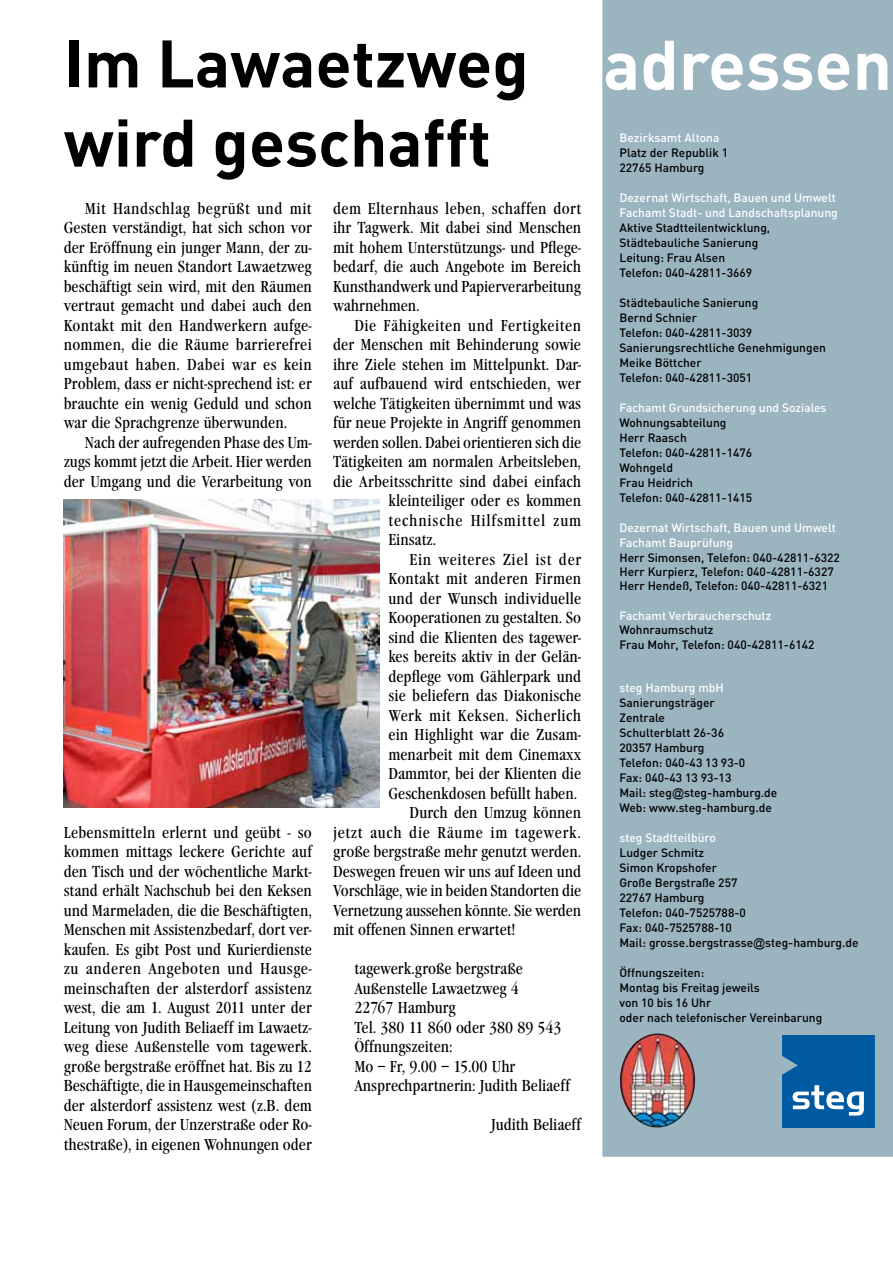
<style>
.page{position:relative;width:893px;height:1263px;background:#fff}
.page>*{position:absolute;margin:0;border:0;box-sizing:border-box;transform-origin:0 0}
.t1{font:700 69px "DIN";color:#fff}
.t2{font:700 66px/79.2px "DIN";color:#000}
.t3{font:16.5px/19.5px "Garamond Cd ITC";color:#000;text-align:justify}
.t4{font:16.5px "Garamond Cd ITC";letter-spacing:.04em;color:#000}
.t5{font:16.5px "Garamond Cd ITC";letter-spacing:.03em;color:#000}
.t6{font:16.5px "Garamond Cd ITC";letter-spacing:.055em;color:#000}
.t7{font:16.5px "Garamond Cd ITC";letter-spacing:.025em;color:#000}
.t8{font:16.5px "Garamond Cd ITC";letter-spacing:.02em;color:#000}
.t9{font:500 12px/15px "DIN";color:#000}
.t10{font:500 12px/15px "DIN";color:#fff}
.s1{font-family:"Arial";font-weight:400}
</style>
<div class="page">
<div style="left:602px;top:0;width:291px;height:1157px;background:#9ab4c0"></div>
<svg style="left:782px;top:1035px;width:92px;height:93px;background:#1a6baa"></svg>
<img style="left:623px;top:1033px;width:36px;height:28px">
<img style="left:64px;top:500px;width:316px;height:308px">
<h2 class="t2" style="left:64px;top:22px;width:467px">Im Lawaetzweg wird geschafft</h2>
<p class="t3" style="left:64px;top:199px;width:250px;text-indent:21px">Mit Handschlag begrüßt und mit Gesten verständigt, hat sich schon vor der Eröffnung ein junger Mann, der zu&shy;künftig im neuen Standort Lawaetzweg beschäftigt sein wird, mit den Räumen vertraut gemacht und dabei auch den Kontakt mit den Handwerkern aufge&shy;nommen, die die Räume barrierefrei umgebaut haben. Dabei war es kein Problem, dass er nicht-sprechend ist: er brauchte ein wenig Geduld und schon war die Sprachgrenze überwunden.</p>
<p class="t3" style="left:64px;top:433px;width:250px;text-indent:21px">Nach der aufregenden Phase des Um&shy;zugs kommt jetzt die Arbeit. Hier werden der Umgang und die Verarbeitung von</p>
<p class="t3" style="left:64px;top:823px;width:250px">Lebensmitteln erlernt und geübt - so kommen mittags leckere Gerichte auf den Tisch und der wöchentliche Markt&shy;stand erhält Nachschub bei den Keksen und Marmeladen, die die Beschäftigten, Menschen mit Assistenzbedarf, dort ver&shy;kaufen. Es gibt Post und Kurierdienste zu anderen Angeboten und Hausge&shy;meinschaften der alsterdorf assistenz west, die am 1. August 2011 unter der Leitung von Judith Beliaeff im Lawaetz&shy;weg diese Außenstelle vom tagewerk. große bergstraße eröffnet hat. Bis zu 12<br>Beschäftigte, die in Hausgemeinschaften der alsterdorf assistenz west (z.B. dem Neuen Forum, der Unzerstraße oder Ro&shy;thestraße), in eigenen Wohnungen oder</p>
<p class="t3" style="left:333px;top:199px;width:250px">dem Elternhaus leben, schaffen dort ihr Tagwerk. Mit dabei sind Menschen mit hohem Unterstützungs- und Pflege&shy;bedarf, die auch Angebote im Bereich Kunsthandwerk und Papierverarbeitung wahrnehmen.</p>
<p class="t5" style="left:354px;top:316px;width:228px">Die Fähigkeiten und Fertigkeiten</p>
<p class="t3" style="left:333px;top:335px;width:249px">der Menschen mit Behinderung sowie</p>
<p class="t3" style="left:333px;top:355px;width:250px">ihre Ziele stehen im Mittelpunkt. Dar-</p>
<p class="t3" style="left:333px;top:374px;width:249px">auf aufbauend wird entschieden, wer</p>
<p class="t3" style="left:333px;top:394px;width:250px">welche Tätigkeiten übernimmt und was</p>
<p class="t3" style="left:333px;top:413px;width:250px">für neue Projekte in Angriff genommen</p>
<p class="t3" style="left:333px;top:433px;width:249px">werden sollen. Dabei orientieren sich die</p>
<p class="t3" style="left:333px;top:452px;width:250px">Tätigkeiten am normalen Arbeitsleben,</p>
<p class="t3" style="left:333px;top:472px;width:249px">die Arbeitsschritte sind dabei einfach</p>
<p class="t3" style="left:388px;top:491px;width:194px">kleinteiliger oder es kommen</p>
<p class="t6" style="left:388px;top:511px;width:194px">technische Hilfsmittel zum</p>
<p class="t3" style="left:388px;top:530px;width:49px">Einsatz.</p>
<p class="t4" style="left:410px;top:550px;width:173px">Ein weiteres Ziel ist der</p>
<p class="t8" style="left:388px;top:570px;width:194px">Kontakt mit anderen Firmen</p>
<p class="t3" style="left:388px;top:589px;width:194px">und der Wunsch individuelle</p>
<p class="t3" style="left:388px;top:608px;width:194px">Kooperationen zu gestalten. So</p>
<p class="t3" style="left:388px;top:628px;width:194px">sind die Klienten des tagewer-</p>
<p class="t3" style="left:388px;top:647px;width:194px">kes bereits aktiv in der Gelän-</p>
<p class="t3" style="left:388px;top:667px;width:194px">depflege vom Gählerpark und</p>
<p class="t3" style="left:388px;top:686px;width:194px">sie beliefern das Diakonische</p>
<p class="t7" style="left:388px;top:706px;width:194px">Werk mit Keksen. Sicherlich</p>
<p class="t3" style="left:388px;top:725px;width:194px">ein Highlight war die Zusam-</p>
<p class="t3" style="left:388px;top:745px;width:194px">menarbeit mit dem Cinemaxx</p>
<p class="t3" style="left:388px;top:764px;width:194px">Dammtor, bei der Klienten die</p>
<p class="t3" style="left:388px;top:784px;width:190px">Geschenkdosen befüllt haben.</p>
<p class="t3" style="left:410px;top:803px;width:173px">Durch den Umzug können</p>
<p class="t4" style="left:333px;top:823px;width:249px">jetzt auch die Räume im tagewerk.</p>
<p class="t3" style="left:333px;top:842px;width:250px">große bergstraße mehr genutzt werden.</p>
<p class="t3" style="left:333px;top:862px;width:250px">Deswegen freuen wir uns auf Ideen und</p>
<p class="t3" style="left:333px;top:881px;width:249px">Vorschläge, wie in beiden Standorten die</p>
<p class="t3" style="left:333px;top:901px;width:249px">Vernetzung aussehen könnte. Sie werden</p>
<p class="t3" style="left:333px;top:920px;width:184px">mit offenen Sinnen erwartet!</p>
<p class="t3" style="left:354px;top:959px;width:217px;text-align:left">tagewerk.große bergstraße<br>Außenstelle Lawaetzweg 4<br>22767 Hamburg<br>Tel. 380 11 860 oder 380 89 543<br>Öffnungszeiten:<br>Mo – Fr, 9.00 – 15.00 Uhr<br>Ansprechpartnerin: Judith Beliaeff</p>
<p class="t3" style="left:491px;top:1115px;width:92px">Judith Beliaeff</p>
<h1 class="t1" style="left:603px;top:20px;width:290px">adressen</h1>
<p class="t10" style="left:619px;top:130px;width:101px">Bezirksamt Altona</p>
<p class="t9" style="left:619px;top:145px;width:110px">Platz der Republik 1<br>22765 Hamburg</p>
<p class="t10" style="left:619px;top:190px;width:220px">Dezernat Wirtschaft, Bauen und Umwelt<br>Fachamt Stadt- und Landschaftsplanung</p>
<p class="t9" style="left:619px;top:220px;width:152px">Aktive Stadtteilentwicklung,<br>Städtebauliche Sanierung<br>Leitung: Frau Alsen<br>Telefon: 040-42811-3669</p>
<p class="t9" style="left:619px;top:295px;width:208px">Städtebauliche Sanierung<br>Bernd Schnier<br>Telefon: 040-42811-3039<br>Sanierungsrechtliche Genehmigungen<br>Meike Böttcher<br>Telefon: 040-42811-3051</p>
<p class="t10" style="left:619px;top:400px;width:209px">Fachamt Grundsicherung und Soziales</p>
<p class="t9" style="left:619px;top:415px;width:134px">Wohnungsabteilung<br>Herr Raasch<br>Telefon: 040-42811-1476<br>Wohngeld<br>Frau Heidrich<br>Telefon: 040-42811-1415</p>
<p class="t10" style="left:619px;top:520px;width:218px">Dezernat Wirtschaft, Bauen und Umwelt<br>Fachamt Bauprüfung</p>
<p class="t9" style="left:619px;top:550px;width:222px;line-height:14.4px">Herr Simonsen, Telefon: 040-42811-6322<br>Herr Kurpierz, Telefon: 040-42811-6327<br>Herr Hendeß, Telefon: 040-42811-6321</p>
<p class="t10" style="left:619px;top:608px;width:153px">Fachamt Verbraucherschutz</p>
<p class="t9" style="left:619px;top:622px;width:197px;line-height:14.4px">Wohnraumschutz<br>Frau Mohr, Telefon: 040-42811-6142</p>
<p class="t10" style="left:619px;top:680px;width:106px">steg Hamburg mbH</p>
<p class="t9" style="left:619px;top:695px;width:159px">Sanierungsträger<br>Zentrale<br>Schulterblatt 26-36<br>20357 Hamburg<br>Telefon: 040-43 13 93-0<br>Fax: 040-43 13 93-13<br>Mail: steg<span class="s1">@</span>steg-hamburg.de<br>Web: www.steg-hamburg.de</p>
<p class="t10" style="left:619px;top:830px;width:98px">steg Stadtteilbüro</p>
<p class="t9" style="left:619px;top:845px;width:240px">Ludger Schmitz<br>Simon Kropshofer<br>Große Bergstraße 257<br>22767 Hamburg<br>Telefon: 040-7525788-0<br>Fax: 040-7525788-10<br>Mail: grosse.bergstrasse<span class="s1">@</span>steg-hamburg.de</p>
<p class="t9" style="left:619px;top:965px;width:204px">Öffnungszeiten:<br>Montag bis Freitag jeweils<br>von 10 bis 16 Uhr<br>oder nach telefonischer Vereinbarung</p>
</div>
